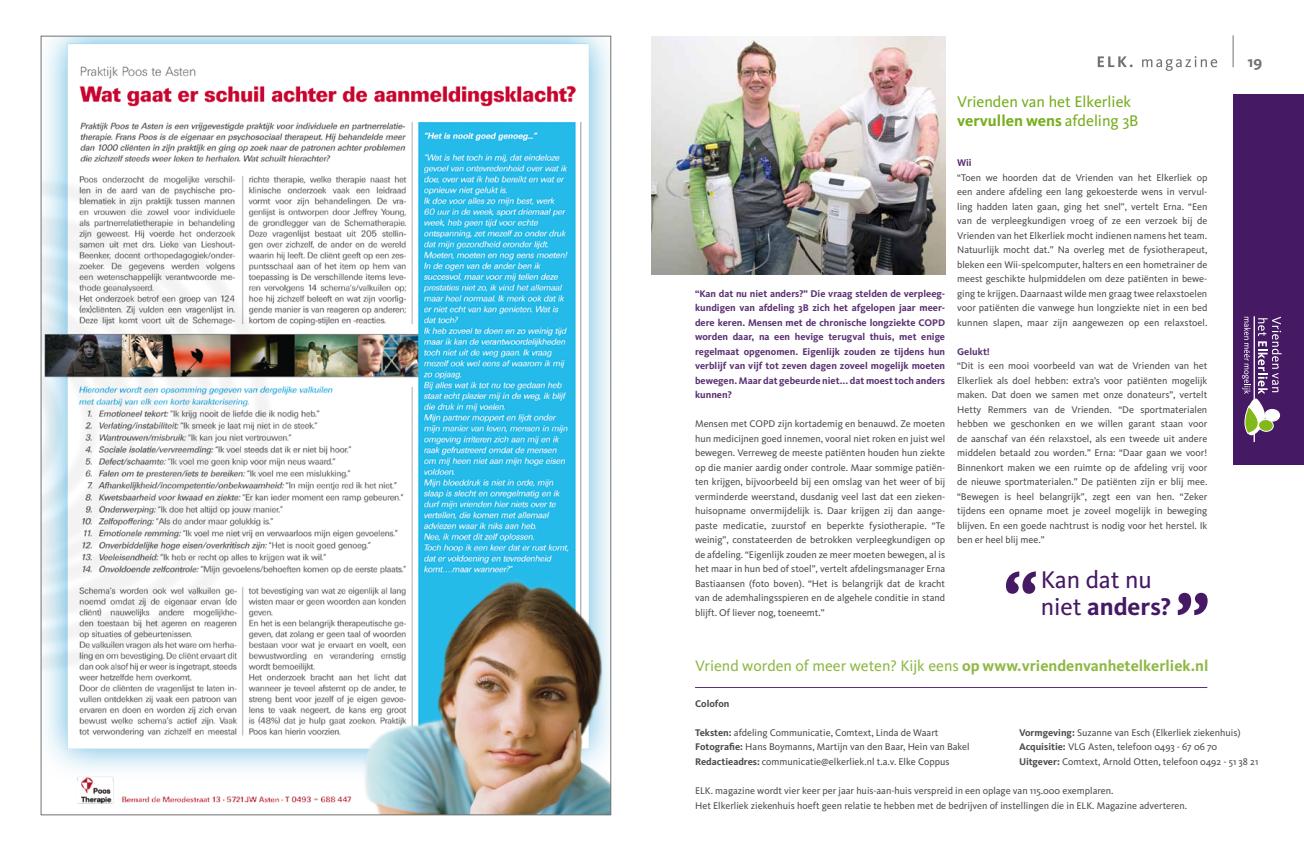
<style>
.page{position:relative;width:1304px;height:851px;background:#fff}
.page>*{position:absolute;margin:0;border:0;box-sizing:border-box;transform-origin:0 0}
.t1{font:700 70px "Avance Pro";color:#461964}
.t2{font:700 25px "Kievit OT";color:#461964}
.t3{font:25px "Kievit OT";color:#461964}
.t4{font:16px/19.2px "Kievit OT";color:#76ad1c}
.t5{font:700 16px "Kievit OT";color:#707172}
.t6{font:15.8px "Kievit OT";color:#8fb845}
.t7{font:10px/14.5px "Kievit OT";color:#4b4b4d;text-align:justify}
.t8{font:700 10px/14.5px "Kievit OT";color:#5b3173;text-align:justify}
.t9{font:700 10px "Kievit OT";letter-spacing:-.005em;color:#4b4b4d}
.s1{font-weight:700}
.s2{font-weight:400}
</style>
<div class="page">
<img style="left:652px;top:36px;width:293px;height:238px">
<img style="left:43px;top:38px;width:566px;height:774px">
<div style="left:1233px;top:94px;width:71px;height:370px;background:#461964"></div>
<hr style="left:1233px;top:35px;width:1px;height:32px;background:#707172">
<svg style="left:1098px;top:56px;width:119px;height:15px"></svg>
<svg style="left:1242px;top:316px;width:40px;height:126px"></svg>
<hr style="left:695px;top:687px;width:512px;height:1px;background:#5b3173">
<p class="t8" style="left:695px;top:286px;width:252px">“Kan dat nu niet anders?” Die vraag stelden de verpleeg&shy;kundigen van afdeling 3B zich het afgelopen jaar meer&shy;dere keren. Mensen met de chronische longziekte COPD worden daar, na een hevige terugval thuis, met enige regelmaat opgenomen. Eigenlijk zouden ze tijdens hun verblijf van vijf tot zeven dagen zoveel mogelijk moeten bewegen. Maar dat gebeurde niet... dat moest toch anders kunnen?</p>
<p class="t7" style="left:695px;top:416px;width:252px">Mensen met COPD zijn kortademig en benauwd. Ze moeten hun medicijnen goed innemen, vooral niet roken en juist wel bewegen. Verreweg de meeste patiënten houden hun ziekte op die manier aardig onder controle. Maar sommige patiën&shy;ten krijgen, bijvoorbeeld bij een omslag van het weer of bij verminderde weerstand, dusdanig veel last dat een zieken&shy;huisopname onvermijdelijk is. Daar krijgen zij dan aange&shy;paste medicatie, zuurstof en beperkte fysiotherapie. “Te weinig”, constateerden de betrokken verpleegkundigen op de afdeling. “Eigenlijk zouden ze meer moeten bewegen, al is het maar in hun bed of stoel”, vertelt afdelingsmanager Erna Bastiaansen (foto boven). “Het is belangrijk dat de kracht van de ademhalingsspieren en de algehele conditie in stand blijft. Of liever nog, toeneemt.”</p>
<h3 class="t4" style="left:957px;top:92px;width:183px">Vrienden van het Elkerliek <span class="s1">vervullen wens</span> afdeling 3B</h3>
<p class="t8" style="left:957px;top:155px;width:16px">Wii</p>
<p class="t7" style="left:957px;top:170px;width:252px">“Toen we hoorden dat de Vrienden van het Elkerliek op een andere afdeling een lang gekoesterde wens in vervul&shy;ling hadden laten gaan, ging het snel”, vertelt Erna. “Een van de verpleegkundigen vroeg of ze een verzoek bij de Vrienden van het Elkerliek mocht indienen namens het team.<br>Natuurlijk mocht dat.” Na overleg met de fysiotherapeut, bleken een Wii-spelcomputer, halters en een hometrainer de meest geschikte hulpmiddelen om deze patiënten in bewe&shy;ging te krijgen. Daarnaast wilde men graag twee relaxstoelen voor patiënten die vanwege hun longziekte niet in een bed kunnen slapen, maar zijn aangewezen op een relaxstoel.</p>
<p class="t8" style="left:957px;top:344px;width:34px">Gelukt!</p>
<p class="t7" style="left:957px;top:358px;width:252px">“Dit is een mooi voorbeeld van wat de Vrienden van het Elkerliek als doel hebben: extra’s voor patiënten mogelijk maken. Dat doen we samen met onze donateurs”, vertelt Hetty Remmers van de Vrienden. “De sportmaterialen hebben we geschonken en we willen garant staan voor de aanschaf van één relaxstoel, als een tweede uit andere middelen betaald zou worden.” Erna: “Daar gaan we voor!<br>Binnenkort maken we een ruimte op de afdeling vrij voor de nieuwe sportmaterialen.” De patiënten zijn er blij mee. “Bewegen is heel belangrijk”, zegt een van hen. “Zeker tijdens een opname moet je zoveel mogelijk in beweging blijven. En een goede nachtrust is nodig voor het herstel. Ik ben er heel blij mee.”</p>
<h2 class="t3" style="left:1041px;top:565px;width:113px">Kan dat nu</h2>
<h1 class="t1" style="left:1003px;top:559px;width:35px">“</h1>
<h2 class="t2" style="left:1041px;top:592px;width:132px"><span class="s2">niet</span> anders?</h2>
<h1 class="t1" style="left:1175px;top:578px;width:35px">”</h1>
<h3 class="t6" style="left:695px;top:656px;width:515px">Vriend worden of meer weten? Kijk eens <span class="s1">op www.vriendenvanhetelkerliek.nl</span></h3>
<h3 class="t5" style="left:1248px;top:52px;width:16px">19</h3>
<p class="t9" style="left:695px;top:697px;width:36px">Colofon</p>
<p class="t7" style="left:695px;top:725px;width:245px"><span class="s1">Teksten:</span> afdeling Communicatie, Comtext, Linda de Waart</p>
<p class="t7" style="left:1019px;top:725px;width:223px"><span class="s1">Vormgeving:</span> Suzanne van Esch (Elkerliek ziekenhuis)</p>
<p class="t7" style="left:695px;top:739px;width:276px"><span class="s1">Fotografie:</span> Hans Boymanns, Martijn van den Baar, Hein van Bakel</p>
<p class="t7" style="left:1019px;top:739px;width:200px"><span class="s1">Acquisitie:</span> VLG Asten, telefoon 0493 - 67 06 70</p>
<p class="t7" style="left:695px;top:754px;width:256px"><span class="s1">Redactieadres:</span> communicatie@elkerliek.nl t.a.v. Elke Coppus</p>
<p class="t7" style="left:1019px;top:754px;width:241px"><span class="s1">Uitgever:</span> Comtext, Arnold Otten, telefoon 0492 - 51 38 21</p>
<p class="t7" style="left:695px;top:783px;width:494px;line-height:15px">ELK. magazine wordt vier keer per jaar huis-aan-huis verspreid in een oplage van 115.000 exemplaren.<br>Het Elkerliek ziekenhuis hoeft geen relatie te hebben met de bedrijven of instellingen die in ELK. Magazine adverteren.</p>
</div>
